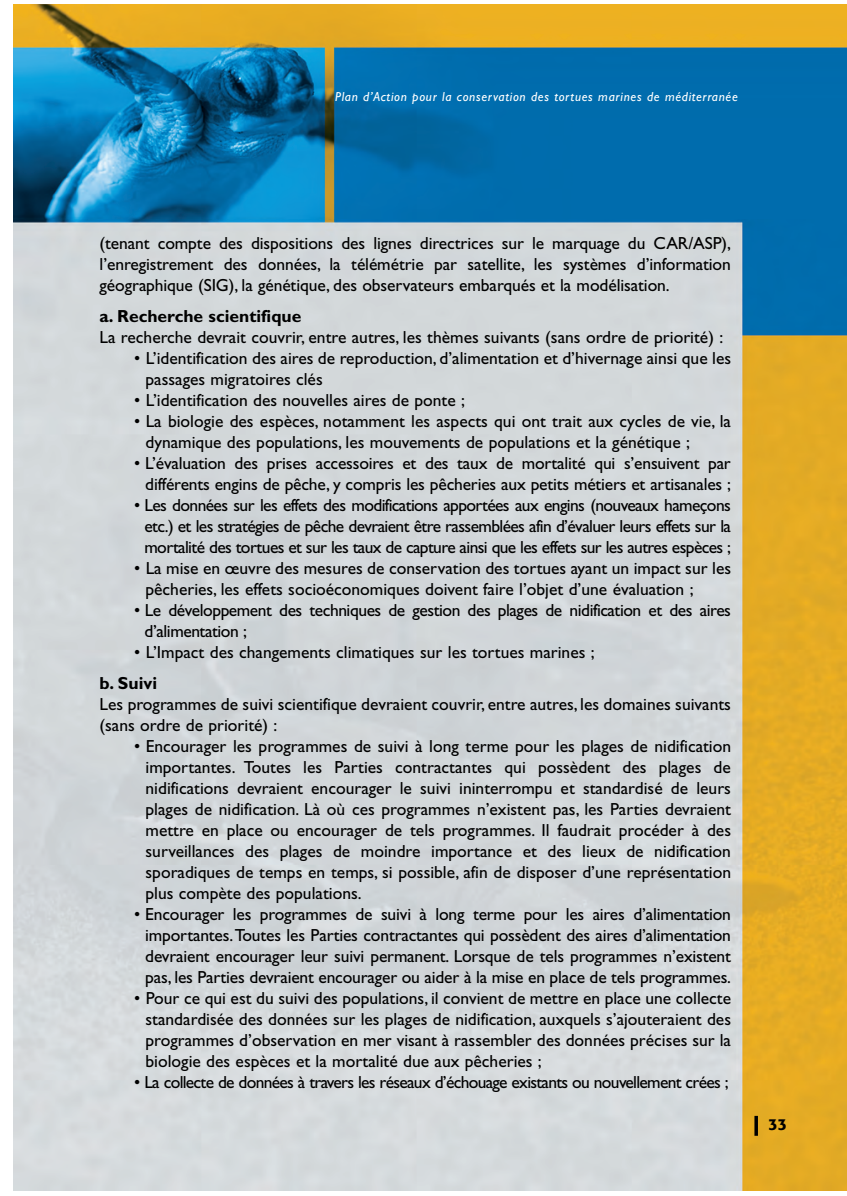
<style>
.page{position:relative;width:847px;height:1196px;background:#fff}
.page>*{position:absolute;margin:0;border:0;box-sizing:border-box;transform-origin:0 0}
.t1{font:17.5px/21px "Gill Sans";color:#000;text-align:justify}
.t2{font:17.5px/21px "Gill Sans";letter-spacing:-.035em;color:#000;text-align:center}
.t3{font:17.5px/21px "Gill Sans";letter-spacing:-.025em;color:#000}
.t4{font:17.5px "Gill Sans";letter-spacing:-.04em;color:#000}
.t5{font:700 17.5px "Gill Sans";color:#000}
.t6{font:500 15.75px "Formata";color:#000}
.t7{font:italic 13.12px "Gill Sans";letter-spacing:.05em;color:#fff}
</style>
<div class="page">
<img style="left:14px;top:4px;width:833px;height:1186px">
<svg style="left:754px;top:1115px;width:4px;height:20px"></svg>
<p class="t7" style="left:335px;top:92px;width:404px">Plan d’Action pour la conservation des tortues marines de méditerranée</p>
<p class="t1" style="left:100px;top:234px;width:633px">(tenant compte des dispositions des lignes directrices sur le marquage du CAR/ASP), l’enregistrement des données, la télémétrie par satellite, les systèmes d’information géographique (SIG), la génétique, des observateurs embarqués et la modélisation.</p>
<p class="t5" style="left:100px;top:309px;width:203px">a. Recherche scientifique</p>
<p class="t1" style="left:100px;top:328px;width:625px">La recherche devrait couvrir, entre autres, les thèmes suivants (sans ordre de priorité) :</p>
<p class="t1" style="left:146px;top:349px;width:587px;text-indent:-11px">• L’identification des aires de reproduction, d’alimentation et d’hivernage ainsi que les passages migratoires clés</p>
<p class="t1" style="left:134px;top:391px;width:332px">• L’identification des nouvelles aires de ponte ;</p>
<p class="t1" style="left:146px;top:412px;width:587px;text-indent:-11px">• La biologie des espèces, notamment les aspects qui ont trait aux cycles de vie, la dynamique des populations, les mouvements de populations et la génétique ;</p>
<p class="t1" style="left:134px;top:454px;width:598px;text-align:right">• L’évaluation des prises accessoires et des taux de mortalité qui s’ensuivent par différents engins de pêche, y compris les pêcheries aux petits métiers et artisanales ;</p>
<p class="t2" style="left:134px;top:496px;width:598px">• Les données sur les effets des modifications apportées aux engins (nouveaux hameçons etc.) et les stratégies de pêche devraient être rassemblées afin d’évaluer leurs effets sur la mortalité des tortues et sur les taux de capture ainsi que les effets sur les autres espèces ;</p>
<p class="t1" style="left:146px;top:559px;width:587px;text-indent:-11px">• La mise en œuvre des mesures de conservation des tortues ayant un impact sur les pêcheries, les effets socioéconomiques doivent faire l’objet d’une évaluation ;</p>
<p class="t3" style="left:145px;top:601px;width:588px;text-indent:-10px">• Le développement des techniques de gestion des plages de nidification et des aires d’alimentation ;</p>
<p class="t1" style="left:134px;top:643px;width:462px">• L’Impact des changements climatiques sur les tortues marines ;</p>
<p class="t5" style="left:100px;top:676px;width:59px">b. Suivi</p>
<p class="t1" style="left:100px;top:695px;width:633px">Les programmes de suivi scientifique devraient couvrir, entre autres, les domaines suivants (sans ordre de priorité) :</p>
<p class="t1" style="left:146px;top:737px;width:587px;text-indent:-11px">• Encourager les programmes de suivi à long terme pour les plages de nidification importantes. Toutes les Parties contractantes qui possèdent des plages de nidifications devraient encourager le suivi ininterrompu et standardisé de leurs plages de nidification. Là où ces programmes n’existent pas, les Parties devraient mettre en place ou encourager de tels programmes. Il faudrait procéder à des surveillances des plages de moindre importance et des lieux de nidification sporadiques de temps en temps, si possible, afin de disposer d’une représentation plus compète des populations.</p>
<p class="t1" style="left:145px;top:905px;width:587px;text-indent:-11px">• Encourager les programmes de suivi à long terme pour les aires d’alimentation importantes.Toutes les Parties contractantes qui possèdent des aires d’alimentation devraient encourager leur suivi permanent. Lorsque de tels programmes n’existent pas, les Parties devraient encourager ou aider à la mise en place de tels programmes.</p>
<p class="t1" style="left:146px;top:989px;width:587px;text-indent:-11px">• Pour ce qui est du suivi des populations, il convient de mettre en place une collecte standardisée des données sur les plages de nidification, auxquels s’ajouteraient des programmes d’observation en mer visant à rassembler des données précises sur la biologie des espèces et la mortalité due aux pêcheries ;</p>
<p class="t4" style="left:134px;top:1075px;width:596px">• La collecte de données à travers les réseaux d’échouage existants ou nouvellement crées ;</p>
<p class="t6" style="left:769px;top:1117px;width:20px">33</p>
</div>
